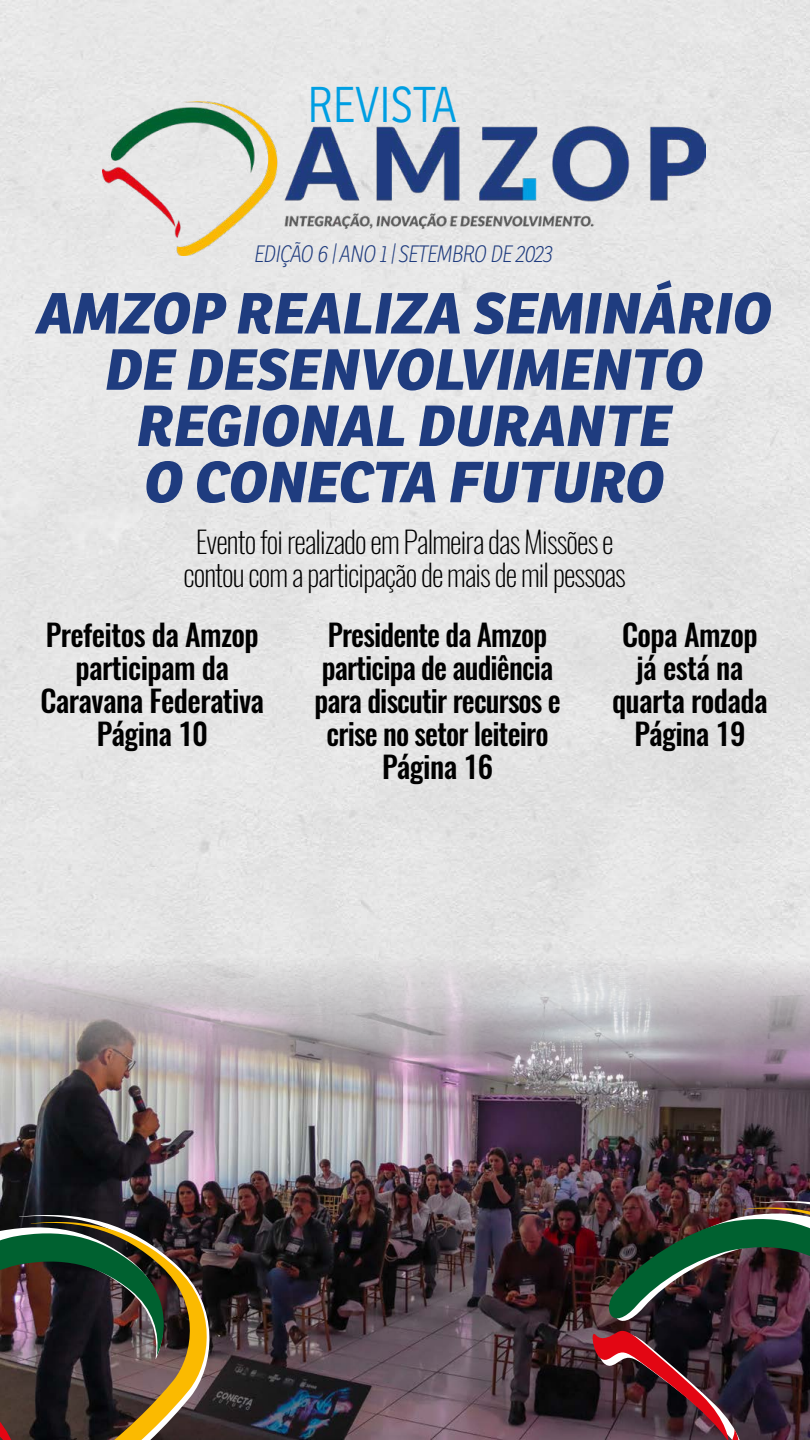
<style>
.page{position:relative;width:810px;height:1440px;background:#fff}
.page>*{position:absolute;margin:0;border:0;box-sizing:border-box;transform-origin:0 0}
.t1{font:italic 800 56.25px/56.2px "Ronnia";color:#1f3c7f;text-align:center}
.t2{font:300 48.9px "Ronnia Cond";color:#009fe3}
.t3{font:500 30px/33px "Oswald";letter-spacing:-.02em;color:#000;text-align:center}
.t4{font:200 30px/33px "Oswald";letter-spacing:-.03em;color:#000;text-align:center}
.t5{font:italic 100 23.02px "Ronnia Cond";letter-spacing:-.03em;color:#1f3c7f}
</style>
<div class="page">
<div style="left:0;top:0;width:810px;height:860px;background:#e6e6e6"></div>
<img style="left:0;top:860px;width:810px;height:580px">
<img style="left:103px;top:101px;width:602px;height:155px">
<svg style="left:7px;top:1210px;width:215px;height:230px;background:#2b2428"></svg>
<img style="left:590px;top:1196px;width:220px;height:244px">
<svg style="left:0;top:1217px;width:218px;height:223px;background:#4a4432"></svg>
<h2 class="t2" style="left:307px;top:76px;width:151px">REVISTA</h2>
<p class="t5" style="left:254px;top:241px;width:300px">EDIÇÃO 6 | ANO 1 | SETEMBRO DE 2023</p>
<h1 class="t1" style="left:38px;top:285px;width:737px">AMZOP REALIZA SEMINÁRIO<br>DE DESENVOLVIMENTO<br>REGIONAL DURANTE<br>O CONECTA FUTURO</h1>
<p class="t4" style="left:184px;top:525px;width:444px">Evento foi realizado em Palmeira das Missões e contou com a participação de mais de mil pessoas</p>
<p class="t3" style="left:40px;top:619px;width:225px">Prefeitos da Amzop participam da<br>Caravana Federativa<br>Página 10</p>
<p class="t3" style="left:314px;top:619px;width:248px">Presidente da Amzop participa de audiência para discutir recursos e crise no setor leiteiro<br>Página 16</p>
<p class="t3" style="left:612px;top:619px;width:157px">Copa Amzop já está na quarta rodada<br>Página 19</p>
</div>
